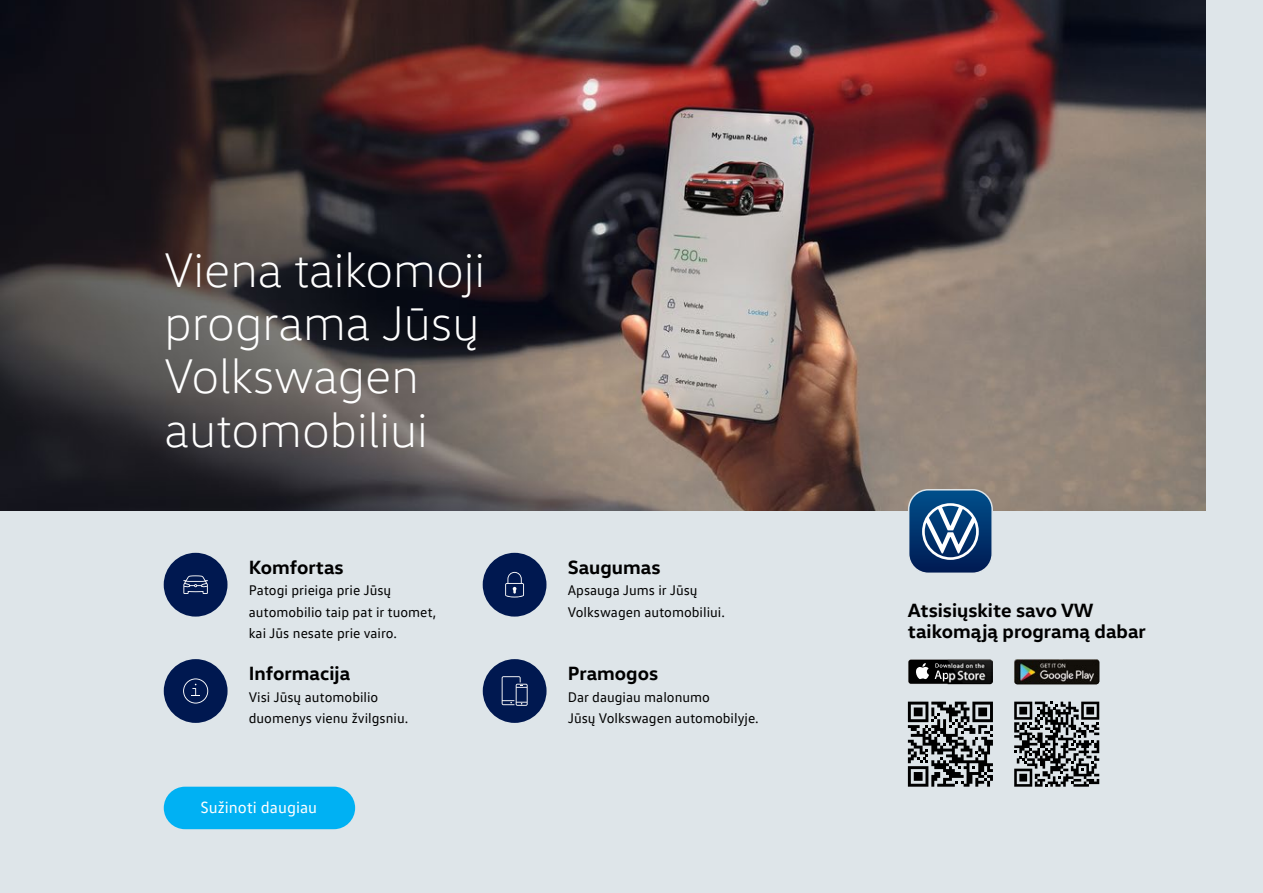
<style>
.page{position:relative;width:1263px;height:893px;background:#dee5e9}
.page>*{position:absolute;margin:0;border:0;box-sizing:border-box;transform-origin:0 0}
.t1{font:300 49.5px/53.1px "VW Head";color:#fff}
.t2{font:700 19.5px/21.3px "VW Head";color:#000}
.t3{font:16.5px "VW Text";color:#fff}
.t4{font:14.25px/21.3px "VW Text";color:#000}
</style>
<div class="page">
<img style="left:0;top:0;width:1205px;height:510px">
<div style="left:164px;top:787px;width:191px;height:42px;background:#00b1f3;border-radius:21px"></div>
<svg style="left:908px;top:659px;width:39px;height:25px"></svg>
<img style="left:947px;top:659px;width:46px;height:25px">
<img style="left:1014px;top:659px;width:85px;height:25px">
<svg style="left:909px;top:490px;width:83px;height:81px;background:#335c8a"></svg>
<div style="left:908px;top:489px;width:85px;height:85px;border:2px solid #dee5e9;border-radius:20px"></div>
<div style="left:164px;top:553px;width:63px;height:64px;background:#001850;border-radius:50%"></div>
<svg style="left:183px;top:575px;width:25px;height:19px"></svg>
<div style="left:164px;top:659px;width:64px;height:64px;background:#001850;border-radius:50%"></div>
<svg style="left:183px;top:678px;width:25px;height:25px"></svg>
<div style="left:483px;top:553px;width:63px;height:64px;background:#001850;border-radius:50%"></div>
<svg style="left:505px;top:572px;width:19px;height:25px"></svg>
<div style="left:483px;top:659px;width:63px;height:64px;background:#001850;border-radius:50%"></div>
<svg style="left:502px;top:676px;width:26px;height:30px"></svg>
<svg style="left:908px;top:702px;width:85px;height:85px"></svg>
<svg style="left:1014px;top:702px;width:85px;height:85px"></svg>
<h1 class="t1" style="left:165px;top:243px;width:322px">Viena taikomoji programa Jūsų<br>Volkswagen automobiliui</h1>
<h2 class="t2" style="left:249px;top:556px;width:96px">Komfortas</h2>
<p class="t4" style="left:249px;top:579px;width:189px">Patogi prieiga prie Jūsų automobilio taip pat ir tuomet, kai Jūs nesate prie vairo.</p>
<h2 class="t2" style="left:249px;top:662px;width:103px">Informacija</h2>
<p class="t4" style="left:249px;top:686px;width:161px">Visi Jūsų automobilio duomenys vienu žvilgsniu.</p>
<p class="t3" style="left:201px;top:797px;width:118px">Sužinoti daugiau</p>
<h2 class="t2" style="left:568px;top:556px;width:94px">Saugumas</h2>
<p class="t4" style="left:568px;top:579px;width:159px">Apsauga Jums ir Jūsų<br>Volkswagen automobiliui.</p>
<h2 class="t2" style="left:568px;top:662px;width:92px">Pramogos</h2>
<p class="t4" style="left:568px;top:686px;width:193px">Dar daugiau malonumo<br>Jūsų Volkswagen automobilyje.</p>
<h2 class="t2" style="left:908px;top:598px;width:240px">Atsisiųskite savo VW taikomąją programą dabar</h2>
</div>
